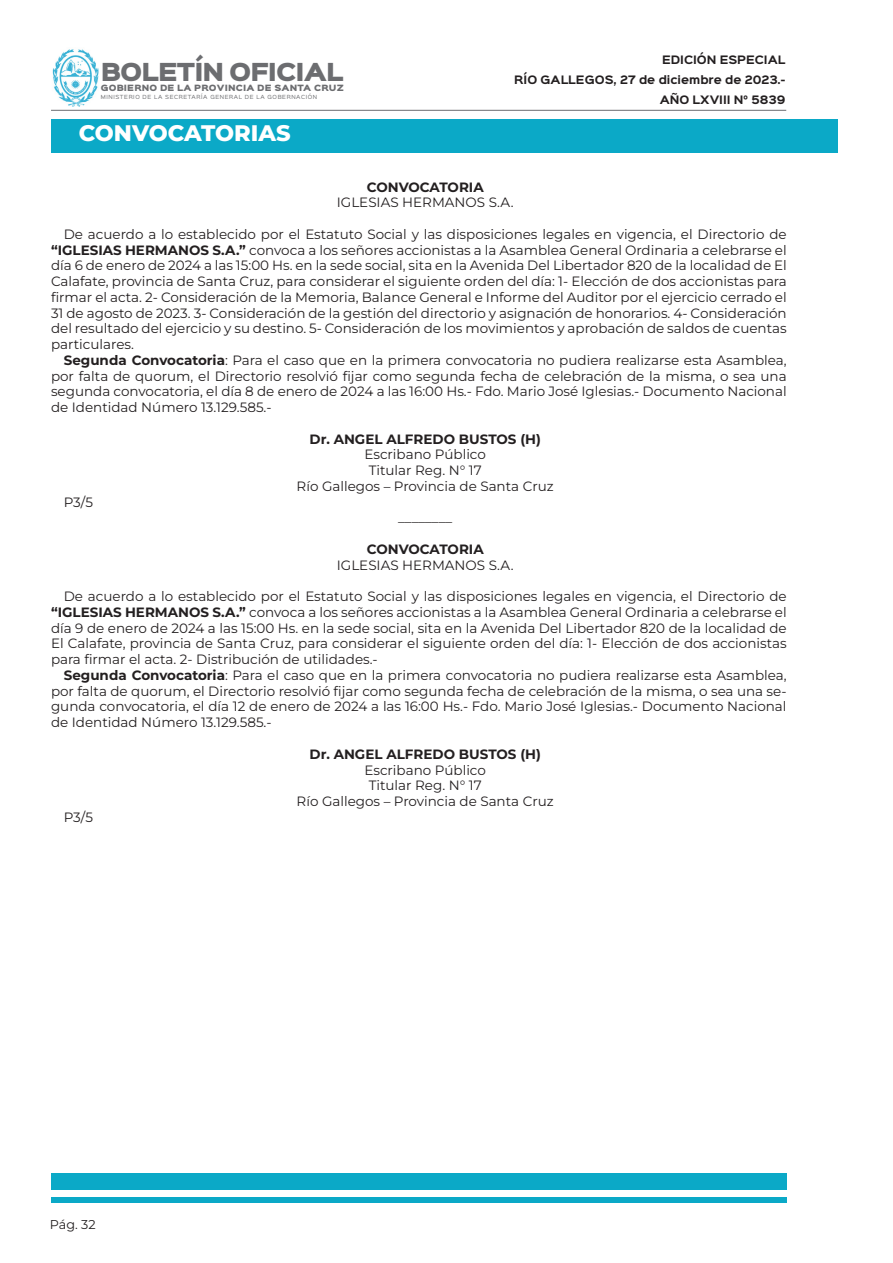
<style>
.page{position:relative;width:893px;height:1263px;background:#fff}
.page>*{position:absolute;margin:0;border:0;box-sizing:border-box;transform-origin:0 0}
.t1{font:800 22.5px "Montserrat";color:#fff}
.t2{font:22.35px "Sinkin Sans 900 X Black";letter-spacing:-.04em;color:#6c6d70}
.t3{font:13.5px/15.8px "Montserrat";color:#231f20;text-align:justify}
.t4{font:700 13.5px "Montserrat";color:#231f20}
.t5{font:12.75px "Montserrat";color:#231f20}
.t6{font:700 10.5px/20px "Sinkin Sans 700";color:#231f20;text-align:right}
.t7{font:7.8px "Sinkin Sans 900 X Black";letter-spacing:.02em;color:#6c6d70}
.t8{font:5.1px "Sinkin Sans 400";letter-spacing:.12em;color:#6c6d70}
.s1{font-weight:700}
</style>
<div class="page">
<img style="left:52px;top:49px;width:46px;height:57px">
<hr style="left:51px;top:110px;width:735px;height:1px;background:#6c6d70">
<div style="left:51px;top:119px;width:787px;height:33px;background:#0ba9c7"></div>
<div style="left:51px;top:1174px;width:736px;height:16px;background:#0ba9c7"></div>
<div style="left:51px;top:1197px;width:736px;height:5px;background:#0ba9c7"></div>
<h2 class="t2" style="left:101px;top:61px;width:244px">BOLETÍN OFICIAL</h2>
<p class="t7" style="left:101px;top:84px;width:245px">GOBIERNO DE LA PROVINCIA DE SANTA CRUZ</p>
<p class="t8" style="left:101px;top:93px;width:218px">MINISTERIO DE LA SECRETARÍA GENERAL DE LA GOBERNACIÓN</p>
<p class="t1" style="left:79px;top:118px;width:213px">CONVOCATORIAS</p>
<p class="t6" style="left:514px;top:50px;width:273px">EDICIÓN ESPECIAL<br>RÍO GALLEGOS, 27 de diciembre de 2023.-<br>AÑO LXVIII N° 5839</p>
<p class="t4" style="left:367px;top:177px;width:118px">CONVOCATORIA</p>
<p class="t3" style="left:337px;top:194px;width:178px">IGLESIAS HERMANOS S.A.</p>
<p class="t3" style="left:51px;top:226px;width:737px;text-indent:13px">De acuerdo a lo establecido por el Estatuto Social y las disposiciones legales en vigencia, el Directorio de <span class="s1">“IGLESIAS HERMANOS S.A.”</span> convoca a los señores accionistas a la Asamblea General Ordinaria a celebrarse el día 6 de enero de 2024 a las 15:00 Hs. en la sede social, sita en la Avenida Del Libertador 820 de la localidad de El Calafate, provincia de Santa Cruz, para considerar el siguiente orden del día: 1- Elección de dos accionistas para firmar el acta. 2- Consideración de la Memoria, Balance General e Informe del Auditor por el ejercicio cerrado el 31 de agosto de 2023. 3- Consideración de la gestión del directorio y asignación de honorarios. 4- Consideración del resultado del ejercicio y su destino. 5- Consideración de los movimientos y aprobación de saldos de cuentas particulares.</p>
<p class="t3" style="left:51px;top:352px;width:737px;text-indent:13px"><span class="s1">Segunda Convocatoria</span>: Para el caso que en la primera convocatoria no pudiera realizarse esta Asamblea, por falta de quorum, el Directorio resolvió fijar como segunda fecha de celebración de la misma, o sea una segunda convocatoria, el día 8 de enero de 2024 a las 16:00 Hs.- Fdo. Mario José Iglesias.- Documento Nacional de Identidad Número 13.129.585.-</p>
<p class="t4" style="left:310px;top:429px;width:233px">Dr. ANGEL ALFREDO BUSTOS (H)</p>
<p class="t3" style="left:365px;top:446px;width:123px">Escribano Público</p>
<p class="t3" style="left:369px;top:462px;width:115px">Titular Reg. N° 17</p>
<p class="t3" style="left:297px;top:478px;width:259px">Río Gallegos – Provincia de Santa Cruz</p>
<p class="t3" style="left:64px;top:494px;width:31px">P3/5</p>
<p class="t3" style="left:398px;top:509px;width:55px">________</p>
<p class="t4" style="left:367px;top:539px;width:118px">CONVOCATORIA</p>
<p class="t3" style="left:337px;top:557px;width:178px">IGLESIAS HERMANOS S.A.</p>
<p class="t3" style="left:51px;top:588px;width:737px;text-indent:13px">De acuerdo a lo establecido por el Estatuto Social y las disposiciones legales en vigencia, el Directorio de <span class="s1">“IGLESIAS HERMANOS S.A.”</span> convoca a los señores accionistas a la Asamblea General Ordinaria a celebrarse el día 9 de enero de 2024 a las 15:00 Hs. en la sede social, sita en la Avenida Del Libertador 820 de la localidad de El Calafate, provincia de Santa Cruz, para considerar el siguiente orden del día: 1- Elección de dos accionistas para firmar el acta. 2- Distribución de utilidades.-</p>
<p class="t3" style="left:51px;top:667px;width:737px;text-indent:13px"><span class="s1">Segunda Convocatoria</span>: Para el caso que en la primera convocatoria no pudiera realizarse esta Asamblea, por falta de quorum, el Directorio resolvió fijar como segunda fecha de celebración de la misma, o sea una se&shy;gunda convocatoria, el día 12 de enero de 2024 a las 16:00 Hs.- Fdo. Mario José Iglesias.- Documento Nacional de Identidad Número 13.129.585.-</p>
<p class="t4" style="left:310px;top:744px;width:233px">Dr. ANGEL ALFREDO BUSTOS (H)</p>
<p class="t3" style="left:365px;top:761px;width:123px">Escribano Público</p>
<p class="t3" style="left:369px;top:777px;width:115px">Titular Reg. N° 17</p>
<p class="t3" style="left:297px;top:793px;width:259px">Río Gallegos – Provincia de Santa Cruz</p>
<p class="t3" style="left:64px;top:809px;width:31px">P3/5</p>
<p class="t5" style="left:50px;top:1215px;width:47px">Pág. 32</p>
</div>
